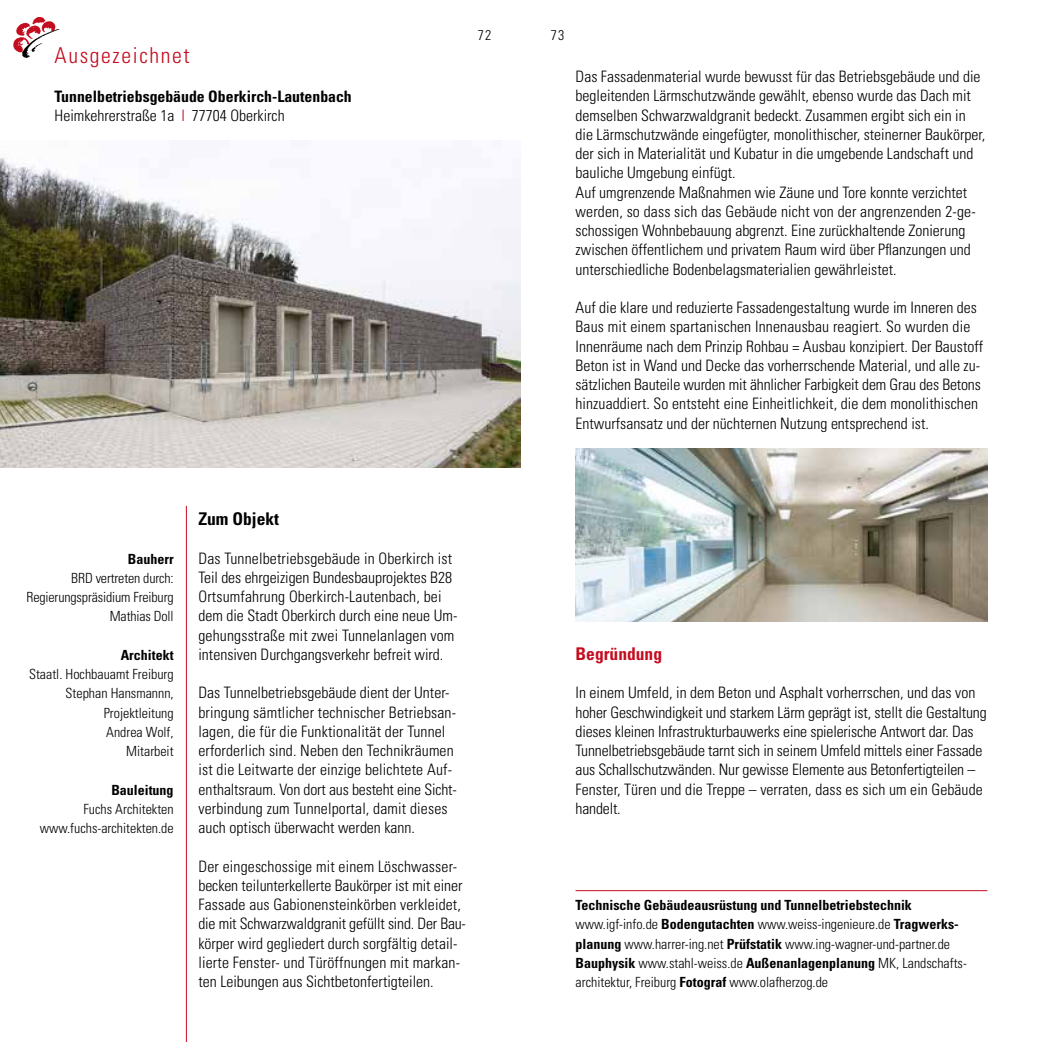
<style>
.page{position:relative;width:1042px;height:1042px;background:#fff}
.page>*{position:absolute;margin:0;border:0;box-sizing:border-box;transform-origin:0 0}
.t1{font:300 condensed 21.88px "Univers";letter-spacing:.075em;color:#c40c1f}
.t2{font:700 condensed 17.5px "Univers";color:#c40c1f}
.t3{font:700 condensed 17.5px "Univers";color:#000}
.t4{font:300 condensed 15.75px/19.2px "Univers";color:#000}
.t5{font:700 condensed 15.75px/19.2px "Univers";color:#000}
.t6{font:300 condensed 14px/19.2px "Univers";color:#000;text-align:right}
.t7{font:700 condensed 14px "Univers";color:#000}
.s1{font-weight:300}
.s2{font-weight:300;color:#c40c1f}
.s3{font-weight:700}
</style>
<div class="page">
<img style="left:0;top:158px;width:521px;height:309px">
<img style="left:13px;top:17px;width:47px;height:41px">
<hr style="left:186px;top:506px;width:1px;height:536px;background:#c40c1f">
<img style="left:575px;top:448px;width:412px;height:173px">
<hr style="left:575px;top:890px;width:412px;height:1px;background:#c40c1f">
<h1 class="t1" style="left:55px;top:42px;width:137px">Ausgezeichnet</h1>
<p class="t5" style="left:55px;top:86px;width:299px">Tunnelbetriebsgebäude Oberkirch-Lautenbach<br><span class="s1">Heimkehrerstraße 1a</span> <span class="s2">I</span> <span class="s1">77704 Oberkirch</span></p>
<p class="t6" style="left:478px;top:25px;width:15px">72</p>
<p class="t6" style="left:551px;top:25px;width:15px">73</p>
<p class="t4" style="left:575px;top:67px;width:411px">Das Fassadenmaterial wurde bewusst für das Betriebsgebäude und die begleitenden Lärmschutzwände gewählt, ebenso wurde das Dach mit demselben Schwarzwaldgranit bedeckt. Zusammen ergibt sich ein in die Lärmschutzwände eingefügter, monolithischer, steinerner Baukörper, der sich in Materialität und Kubatur in die umgebende Landschaft und bauliche Umgebung einfügt.<br>Auf umgrenzende Maßnahmen wie Zäune und Tore konnte verzichtet werden, so dass sich das Gebäude nicht von der angrenzenden 2-ge&shy;schossigen Wohnbebauung abgrenzt. Eine zurückhaltende Zonierung zwischen öffentlichem und privatem Raum wird über Pflanzungen und unterschiedliche Bodenbelagsmaterialien gewährleistet.</p>
<p class="t4" style="left:575px;top:298px;width:409px">Auf die klare und reduzierte Fassadengestaltung wurde im Inneren des Baus mit einem spartanischen Innenausbau reagiert. So wurden die Innenräume nach dem Prinzip Rohbau = Ausbau konzipiert. Der Baustoff Beton ist in Wand und Decke das vorherrschende Material, und alle zu&shy;sätzlichen Bauteile wurden mit ähnlicher Farbigkeit dem Grau des Betons hinzuaddiert. So entsteht eine Einheitlichkeit, die dem monolithischen Entwurfsansatz und der nüchternen Nutzung entsprechend ist.</p>
<p class="t7" style="left:128px;top:550px;width:47px">Bauherr</p>
<p class="t6" style="left:27px;top:568px;width:149px">BRD vertreten durch:<br>Regierungspräsidium Freiburg<br>Mathias Doll</p>
<p class="t7" style="left:121px;top:646px;width:54px">Architekt</p>
<p class="t6" style="left:29px;top:664px;width:146px">Staatl. Hochbauamt Freiburg<br>Stephan Hansmannn,<br>Projektleitung<br>Andrea Wolf,<br>Mitarbeit</p>
<p class="t7" style="left:111px;top:781px;width:64px">Bauleitung</p>
<p class="t6" style="left:40px;top:799px;width:135px">Fuchs Architekten www.fuchs-architekten.de</p>
<p class="t3" style="left:198px;top:508px;width:82px">Zum Objekt</p>
<p class="t4" style="left:198px;top:548px;width:260px">Das Tunnelbetriebsgebäude in Oberkirch ist Teil des ehrgeizigen Bundesbauprojektes B28<br>Ortsumfahrung Oberkirch-Lautenbach, bei dem die Stadt Oberkirch durch eine neue Um&shy;gehungsstraße mit zwei Tunnelanlagen vom intensiven Durchgangsverkehr befreit wird.</p>
<p class="t4" style="left:198px;top:683px;width:260px">Das Tunnelbetriebsgebäude dient der Unter&shy;bringung sämtlicher technischer Betriebsan&shy;lagen, die für die Funktionalität der Tunnel erforderlich sind. Neben den Technikräumen ist die Leitwarte der einzige belichtete Auf&shy;enthaltsraum. Von dort aus besteht eine Sicht&shy;verbindung zum Tunnelportal, damit dieses auch optisch überwacht werden kann.</p>
<p class="t4" style="left:198px;top:856px;width:269px">Der eingeschossige mit einem Löschwasser&shy;becken teilunterkellerte Baukörper ist mit einer Fassade aus Gabionensteinkörben verkleidet, die mit Schwarzwaldgranit gefüllt sind. Der Bau&shy;körper wird gegliedert durch sorgfältig detail&shy;lierte Fenster- und Türöffnungen mit markan&shy;ten Leibungen aus Sichtbetonfertigteilen.</p>
<p class="t2" style="left:575px;top:643px;width:88px">Begründung</p>
<p class="t4" style="left:575px;top:683px;width:413px">In einem Umfeld, in dem Beton und Asphalt vorherrschen, und das von hoher Geschwindigkeit und starkem Lärm geprägt ist, stellt die Gestaltung dieses kleinen Infrastrukturbauwerks eine spielerische Antwort dar. Das Tunnelbetriebsgebäude tarnt sich in seinem Umfeld mittels einer Fassade aus Schallschutzwänden. Nur gewisse Elemente aus Betonfertigteilen – Fenster, Türen und die Treppe – verraten, dass es sich um ein Gebäude handelt.</p>
<p class="t6" style="left:575px;top:895px;width:393px;text-align:left"><span class="s3">Technische Gebäudeausrüstung und Tunnelbetriebstechnik </span>www.igf-info.de <span class="s3">Bodengutachten</span> www.weiss-ingenieure.de <span class="s3">Tragwerks&shy;planung</span> www.harrer-ing.net <span class="s3">Prüfstatik</span> www.ing-wagner-und-partner.de <span class="s3">Bauphysik</span> www.stahl-weiss.de <span class="s3">Außenanlagenplanung</span> MK, Landschafts&shy;architektur, Freiburg <span class="s3">Fotograf</span> www.olafherzog.de</p>
</div>
